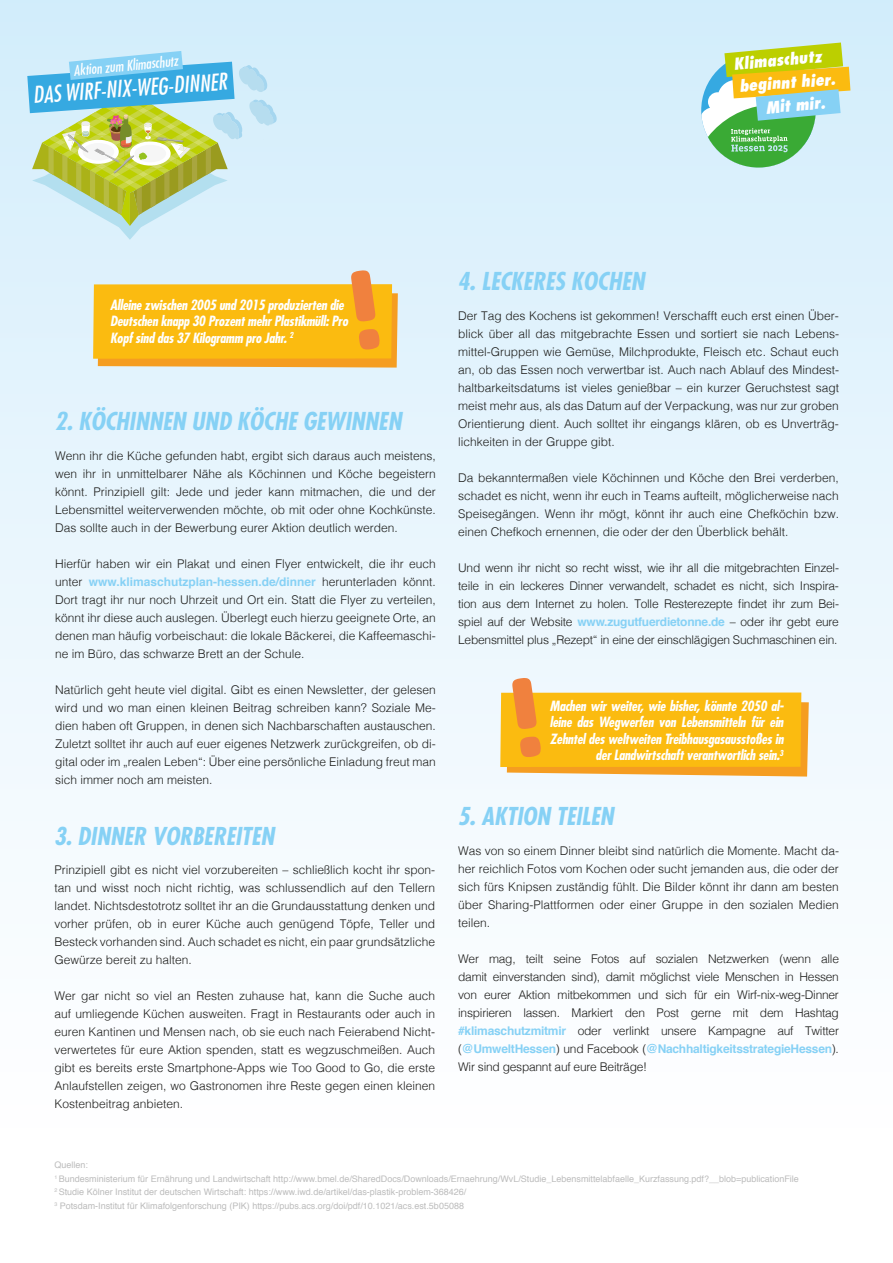
<style>
.page{position:relative;width:893px;height:1263px;background:#fff}
.page>*{position:absolute;margin:0;border:0;box-sizing:border-box;transform-origin:0 0}
.t1{font:italic 700 condensed 24px "Futura Std";color:#86d1f5}
.t2{font:italic condensed 22.5px "Futura Std";color:#fff}
.t3{font:italic 800 condensed 16.05px "Futura Std";color:#fff}
.t4{font:italic condensed 14.25px "Futura Std";color:#fff}
.t5{font:italic 700 condensed 13.8px/16.5px "Futura Std";letter-spacing:-.02em;color:#fff}
.t6{font:300 12px/18px "Helvetica";color:#1d1d1b;text-align:justify}
.t7{font:9px/13.5px "Helvetica";color:#bcbcbc}
.s1{font-weight:700;color:#86d1f5}
</style>
<div class="page">
<div style="left:0;top:0;width:893px;height:1263px;background:linear-gradient(to bottom,#d4edfb,#fff)"></div>
<svg style="left:701px;top:43px;width:149px;height:125px;background:#add08a"></svg>
<svg style="left:93px;top:270px;width:305px;height:98px;background:#f5be38"></svg>
<svg style="left:500px;top:678px;width:309px;height:98px;background:#f8bf3a"></svg>
<svg style="left:27px;top:51px;width:250px;height:189px;background:#b2d6c3"></svg>
<p class="t4" style="left:73px;top:62px;width:106px;rotate:-5deg">Aktion zum Klimaschutz</p>
<h2 class="t2" style="left:32px;top:82px;width:196px;rotate:-4deg">DAS WIRF-NIX-WEG-DINNER</h2>
<h3 class="t3" style="left:733px;top:54px;width:90px;rotate:-5deg">Klimaschutz</h3>
<h3 class="t3" style="left:739px;top:76px;width:98px;rotate:-4deg">beginnt hier.</h3>
<h3 class="t3" style="left:765px;top:97px;width:61px;rotate:-5deg">Mit mir.</h3>
<p class="t5" style="left:110px;top:297px;width:239px">Alleine zwischen 2005 und 2015 produzierten die<br>Deutschen knapp 30 Prozent mehr Plastikmüll: Pro<br>Kopf sind das 37 Kilogramm pro Jahr. <sup>2</sup></p>
<h1 class="t1" style="left:55px;top:406px;width:348px">2. KÖCHINNEN UND KÖCHE GEWINNEN</h1>
<p class="t6" style="left:55px;top:445px;width:382px">Wenn ihr die Küche gefunden habt, ergibt sich daraus auch meistens, wen ihr in unmittelbarer Nähe als Köchinnen und Köche begeistern könnt. Prinzipiell gilt: Jede und jeder kann mitmachen, die und der Lebensmittel weiterverwenden möchte, ob mit oder ohne Kochkünste.<br>Das sollte auch in der Bewerbung eurer Aktion deutlich werden.</p>
<p class="t6" style="left:55px;top:553px;width:382px">Hierfür haben wir ein Plakat und einen Flyer entwickelt, die ihr euch unter <span class="s1">www.klimaschutzplan-hessen.de/dinner</span> herunterladen könnt.<br>Dort tragt ihr nur noch Uhrzeit und Ort ein. Statt die Flyer zu verteilen, könnt ihr diese auch auslegen. Überlegt euch hierzu geeignete Orte, an denen man häufig vorbeischaut: die lokale Bäckerei, die Kaffeemaschi&shy;ne im Büro, das schwarze Brett an der Schule.</p>
<p class="t6" style="left:55px;top:679px;width:382px">Natürlich geht heute viel digital. Gibt es einen Newsletter, der gelesen wird und wo man einen kleinen Beitrag schreiben kann? Soziale Me&shy;dien haben oft Gruppen, in denen sich Nachbarschaften austauschen.<br>Zuletzt solltet ihr auch auf euer eigenes Netzwerk zurückgreifen, ob di&shy;gital oder im „realen Leben“: Über eine persönliche Einladung freut man sich immer noch am meisten.</p>
<h1 class="t1" style="left:54px;top:821px;width:222px">3. DINNER VORBEREITEN</h1>
<p class="t6" style="left:54px;top:860px;width:382px">Prinzipiell gibt es nicht viel vorzubereiten – schließlich kocht ihr spon&shy;tan und wisst noch nicht richtig, was schlussendlich auf den Tellern landet. Nichtsdestotrotz solltet ihr an die Grundausstattung denken und vorher prüfen, ob in eurer Küche auch genügend Töpfe, Teller und Besteck vorhanden sind. Auch schadet es nicht, ein paar grundsätzliche Gewürze bereit zu halten.</p>
<p class="t6" style="left:54px;top:986px;width:382px">Wer gar nicht so viel an Resten zuhause hat, kann die Suche auch auf umliegende Küchen ausweiten. Fragt in Restaurants oder auch in euren Kantinen und Mensen nach, ob sie euch nach Feierabend Nicht&shy;verwertetes für eure Aktion spenden, statt es wegzuschmeißen. Auch gibt es bereits erste Smartphone-Apps wie Too Good to Go, die erste Anlaufstellen zeigen, wo Gastronomen ihre Reste gegen einen kleinen Kostenbeitrag anbieten.</p>
<h1 class="t1" style="left:458px;top:266px;width:188px">4. LECKERES KOCHEN</h1>
<p class="t6" style="left:458px;top:306px;width:382px">Der Tag des Kochens ist gekommen! Verschafft euch erst einen Über&shy;blick über all das mitgebrachte Essen und sortiert sie nach Lebens&shy;mittel-Gruppen wie Gemüse, Milchprodukte, Fleisch etc. Schaut euch an, ob das Essen noch verwertbar ist. Auch nach Ablauf des Mindest&shy;haltbarkeitsdatums ist vieles genießbar – ein kurzer Geruchstest sagt meist mehr aus, als das Datum auf der Verpackung, was nur zur groben Orientierung dient. Auch solltet ihr eingangs klären, ob es Unverträg&shy;lichkeiten in der Gruppe gibt.</p>
<p class="t6" style="left:458px;top:468px;width:382px">Da bekanntermaßen viele Köchinnen und Köche den Brei verderben, schadet es nicht, wenn ihr euch in Teams aufteilt, möglicherweise nach Speisegängen. Wenn ihr mögt, könnt ihr auch eine Chefköchin bzw. einen Chefkoch ernennen, die oder der den Überblick behält.</p>
<p class="t6" style="left:458px;top:558px;width:382px">Und wenn ihr nicht so recht wisst, wie ihr all die mitgebrachten Einzel&shy;teile in ein leckeres Dinner verwandelt, schadet es nicht, sich Inspira&shy;tion aus dem Internet zu holen. Tolle Resterezepte findet ihr zum Bei&shy;spiel auf der Website <span class="s1">www.zugutfuerdietonne.de</span> – oder ihr gebt eure Lebensmittel plus „Rezept“ in eine der einschlägigen Suchmaschinen ein.</p>
<p class="t5" style="left:550px;top:698px;width:235px;text-align:right">Machen wir weiter, wie bisher, könnte 2050 al&shy;leine das Wegwerfen von Lebensmitteln für ein Zehntel des weltweiten Treibhausgasausstoßes in der Landwirtschaft verantwortlich sein.<sup>3</sup></p>
<h1 class="t1" style="left:458px;top:801px;width:157px">5. AKTION TEILEN</h1>
<p class="t6" style="left:458px;top:840px;width:382px">Was von so einem Dinner bleibt sind natürlich die Momente. Macht da&shy;her reichlich Fotos vom Kochen oder sucht jemanden aus, die oder der sich fürs Knipsen zuständig fühlt. Die Bilder könnt ihr dann am besten über Sharing-Plattformen oder einer Gruppe in den sozialen Medien teilen.</p>
<p class="t6" style="left:458px;top:948px;width:382px">Wer mag, teilt seine Fotos auf sozialen Netzwerken (wenn alle damit einverstanden sind), damit möglichst viele Menschen in Hessen von eurer Aktion mitbekommen und sich für ein Wirf-nix-weg-Dinner inspirieren lassen. Markiert den Post gerne mit dem Hashtag <span class="s1">#klimaschutzmitmir</span> oder verlinkt unsere Kampagne auf Twitter (<span class="s1">@UmweltHessen</span>) und Facebook (<span class="s1">@NachhaltigkeitsstrategieHessen</span>).<br>Wir sind gespannt auf eure Beiträge!</p>
<p class="t7" style="left:54px;top:1159px;width:746px">Quellen:<br><sup>1</sup> Bundesministerium für Ernährung und Landwirtschaft http://www.bmel.de/SharedDocs/Downloads/Ernaehrung/WvL/Studie_Lebensmittelabfaelle_Kurzfassung.pdf?__blob=publicationFile <sup>2</sup> Studie Kölner Institut der deutschen Wirtschaft: https://www.iwd.de/artikel/das-plastik-problem-368426/<br><sup>3</sup> Potsdam-Institut für Klimafolgenforschung (PIK) https://pubs.acs.org/doi/pdf/10.1021/acs.est.5b05088</p>
</div>
